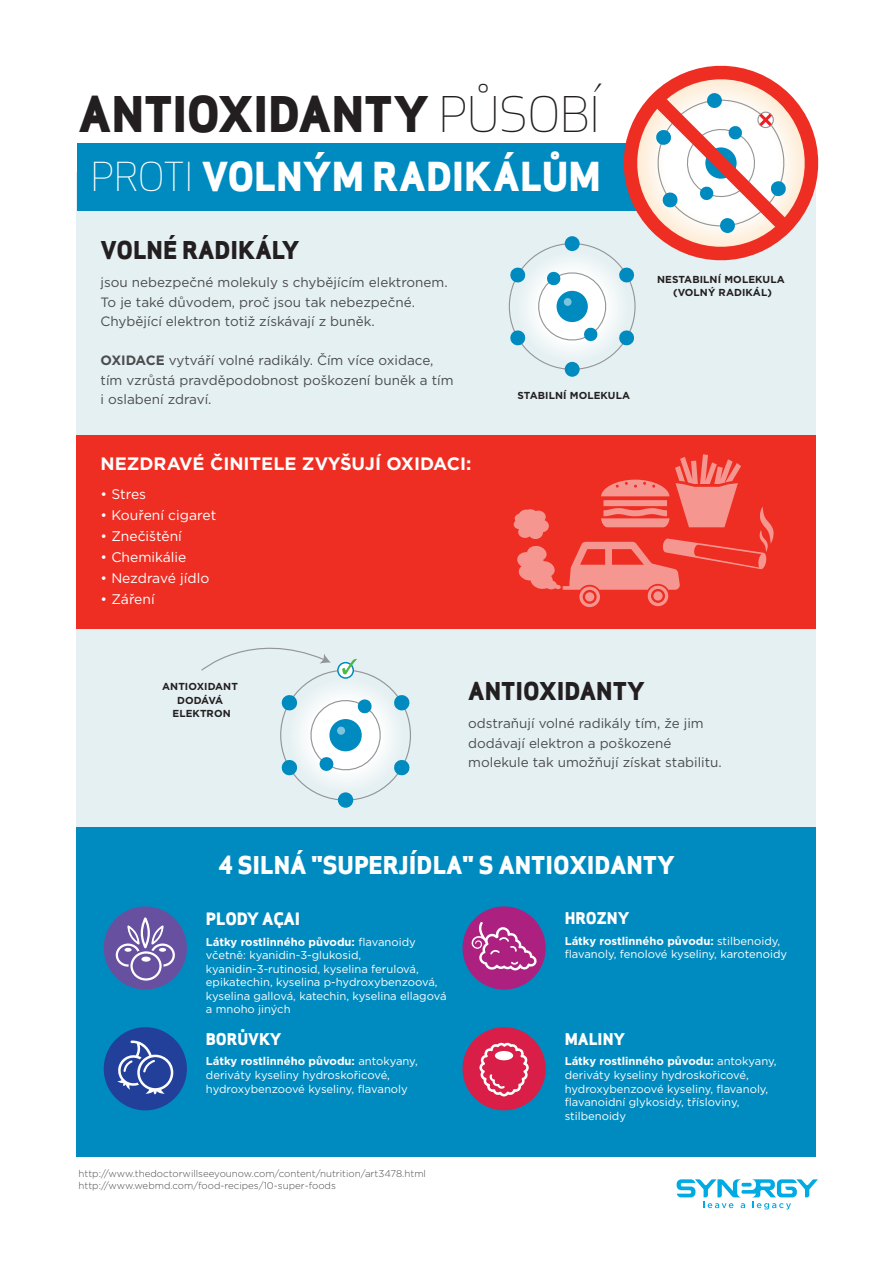
<style>
.page{position:relative;width:893px;height:1263px;background:#fff}
.page>*{position:absolute;margin:0;border:0;box-sizing:border-box;transform-origin:0 0}
.t1{font:800 48px "Apex Sans";letter-spacing:-.005em;color:#231f20}
.t2{font:800 39px "Apex Sans";color:#fff}
.t3{font:800 24px "Apex Sans";color:#fff}
.t4{font:800 24px "Apex Sans";color:#231f20}
.t5{font:700 18px "Gotham";color:#fff}
.t6{font:800 16.65px "Apex Sans";color:#fff}
.t7{font:800 15.9px "Apex Sans";color:#fff}
.t8{font:13.8px "Gotham";color:#fff}
.t9{font:13.5px/19.5px "Gotham";color:#4b4c4d}
.t10{font:11.25px/13.5px "Gotham";color:#fff}
.t11{font:700 10.2px/13.5px "Gotham";letter-spacing:.01em;color:#231f20;text-align:center}
.t12{font:300 9.75px/11.7px "Gotham";color:#4b4c4d}
.s1{font-weight:300}
.s2{font-weight:700}
</style>
<div class="page">
<div style="left:77px;top:172px;width:739px;height:266px;background:#e5f0f2"></div>
<div style="left:77px;top:621px;width:739px;height:266px;background:#e5f0f2"></div>
<svg style="left:509px;top:244px;width:126px;height:125px"></svg>
<svg style="left:281px;top:670px;width:129px;height:130px"></svg>
<div style="left:77px;top:143px;width:604px;height:67px;background:#008bc0"></div>
<div style="left:77px;top:827px;width:739px;height:330px;background:#008bc0"></div>
<div style="left:77px;top:435px;width:739px;height:193px;background:#ee2e22"></div>
<div style="left:462px;top:1027px;width:84px;height:83px;background:#d91e47;border-radius:50%"></div>
<svg style="left:479px;top:1043px;width:50px;height:53px"></svg>
<div style="left:495px;top:1051px;width:18px;height:9px;background:#fff;border-radius:50%"></div>
<div style="left:104px;top:1027px;width:83px;height:83px;background:#223f99;border-radius:50%"></div>
<svg style="left:117px;top:1040px;width:56px;height:54px"></svg>
<div style="left:462px;top:906px;width:84px;height:83px;background:#ac207f;border-radius:50%"></div>
<svg style="left:471px;top:922px;width:67px;height:48px"></svg>
<div style="left:104px;top:906px;width:83px;height:83px;background:#6850a1;border-radius:50%"></div>
<div style="left:141px;top:917px;width:9px;height:31px;border:2px solid #fff;border-radius:50%"></div>
<div style="left:116px;top:943px;width:24px;height:24px;border:2px solid #fff;border-radius:50%"></div>
<svg style="left:125px;top:926px;width:15px;height:26px"></svg>
<div style="left:150px;top:943px;width:25px;height:24px;border:2px solid #fff;border-radius:50%"></div>
<svg style="left:151px;top:926px;width:15px;height:26px"></svg>
<div style="left:132px;top:952px;width:29px;height:27px;background:#6850a1;border-radius:50%"></div>
<div style="left:129px;top:949px;width:35px;height:33px;border:6px solid #6850a1;border-radius:50%"></div>
<div style="left:130px;top:951px;width:32px;height:29px;border:2px solid #fff;border-radius:50%"></div>
<div style="left:141px;top:957px;width:10px;height:5px;background:#fff;border-radius:50%"></div>
<svg style="left:677px;top:1179px;width:141px;height:30px"></svg>
<div style="left:565px;top:236px;width:15px;height:15px;background:#008bc0;border-radius:50%"></div>
<svg style="left:534px;top:268px;width:76px;height:77px;background:#cae4ee"></svg>
<div style="left:565px;top:362px;width:15px;height:15px;background:#008bc0;border-radius:50%"></div>
<svg style="left:510px;top:267px;width:16px;height:17px"></svg>
<svg style="left:618px;top:329px;width:17px;height:17px"></svg>
<svg style="left:510px;top:329px;width:16px;height:17px"></svg>
<svg style="left:306px;top:696px;width:79px;height:78px;background:#cbe4ee"></svg>
<div style="left:338px;top:792px;width:15px;height:16px;background:#008bc0;border-radius:50%"></div>
<svg style="left:393px;top:694px;width:17px;height:17px"></svg>
<svg style="left:281px;top:759px;width:17px;height:17px"></svg>
<svg style="left:393px;top:759px;width:17px;height:17px"></svg>
<svg style="left:281px;top:694px;width:17px;height:17px"></svg>
<svg style="left:338px;top:663px;width:15px;height:15px"></svg>
<div style="left:337px;top:662px;width:17px;height:17px;border:2px solid #008bc0;border-radius:50%"></div>
<svg style="left:201px;top:647px;width:130px;height:24px"></svg>
<svg style="left:603px;top:65px;width:155px;height:216px"></svg>
<svg style="left:514px;top:454px;width:260px;height:153px"></svg>
<svg style="left:618px;top:73px;width:201px;height:211px"></svg>
<svg style="left:342px;top:659px;width:15px;height:15px"></svg>
<h1 class="t1" style="left:78px;top:83px;width:524px">ANTIOXIDANTY <span class="s1">PŮSOBÍ</span></h1>
<h2 class="t2" style="left:91px;top:151px;width:511px"><span class="s1">PROTI</span> VOLNÝM RADIKÁLŮM</h2>
<h3 class="t4" style="left:101px;top:234px;width:200px">VOLNÉ RADIKÁLY</h3>
<p class="t9" style="left:101px;top:272px;width:349px">jsou nebezpečné molekuly s chybějícím elektronem.<br>To je také důvodem, proč jsou tak nebezpečné.<br>Chybějící elektron totiž získávají z buněk.</p>
<p class="t9" style="left:101px;top:350px;width:355px"><span class="s2">OXIDACE</span> vytváří volné radikály. Čím více oxidace, tím vzrůstá pravděpodobnost poškození buněk a tím i oslabení zdraví.</p>
<h3 class="t5" style="left:101px;top:452px;width:372px">NEZDRAVÉ ČINITELE ZVYŠUJÍ OXIDACI:</h3>
<p class="t8" style="left:101px;top:485px;width:47px">• Stres</p>
<p class="t8" style="left:101px;top:506px;width:117px">• Kouření cigaret</p>
<p class="t8" style="left:101px;top:527px;width:83px">• Znečištění</p>
<p class="t8" style="left:101px;top:548px;width:87px">• Chemikálie</p>
<p class="t8" style="left:101px;top:569px;width:110px">• Nezdravé jídlo</p>
<p class="t8" style="left:101px;top:590px;width:56px">• Záření</p>
<p class="t11" style="left:517px;top:388px;width:114px">STABILNÍ MOLEKULA</p>
<p class="t11" style="left:657px;top:272px;width:129px">NESTABILNÍ MOLEKULA (VOLNÝ RADIKÁL)</p>
<p class="t11" style="left:162px;top:680px;width:77px">ANTIOXIDANT<br>DODÁVÁ<br>ELEKTRON</p>
<h3 class="t4" style="left:468px;top:675px;width:178px">ANTIOXIDANTY</h3>
<p class="t9" style="left:468px;top:713px;width:255px">odstraňují volné radikály tím, že jim dodávají elektron a poškozené molekule tak umožňují získat stabilitu.</p>
<h3 class="t3" style="left:218px;top:849px;width:458px">4 SILNÁ "SUPERJÍDLA" S ANTIOXIDANTY</h3>
<h3 class="t7" style="left:565px;top:908px;width:66px">HROZNY</h3>
<p class="t10" style="left:565px;top:934px;width:224px"><span class="s2">Látky rostlinného původu:</span> stilbenoidy, flavanoly, fenolové kyseliny, karotenoidy</p>
<h3 class="t6" style="left:206px;top:907px;width:96px">PLODY AÇAI</h3>
<p class="t10" style="left:206px;top:935px;width:242px"><span class="s2">Látky rostlinného původu:</span> flavanoidy včetně: kyanidin-3-glukosid, kyanidin-3-rutinosid, kyselina ferulová, epikatechin, kyselina p-hydroxybenzoová, kyselina gallová, katechin, kyselina ellagová a mnoho jiných</p>
<h3 class="t7" style="left:206px;top:1028px;width:77px">BORŮVKY</h3>
<p class="t10" style="left:206px;top:1054px;width:213px"><span class="s2">Látky rostlinného původu:</span> antokyany, deriváty kyseliny hydroskořicové, hydroxybenzoové kyseliny, flavanoly</p>
<p class="t12" style="left:78px;top:1168px;width:349px">http://www.thedoctorwillseeyounow.com/content/nutrition/art3478.html http://www.webmd.com/food-recipes/10-super-foods</p>
<h3 class="t7" style="left:565px;top:1028px;width:62px">MALINY</h3>
<p class="t10" style="left:565px;top:1054px;width:213px"><span class="s2">Látky rostlinného původu:</span> antokyany, deriváty kyseliny hydroskořicové, hydroxybenzoové kyseliny, flavanoly, flavanoidní glykosidy, třísloviny, stilbenoidy</p>
</div>
